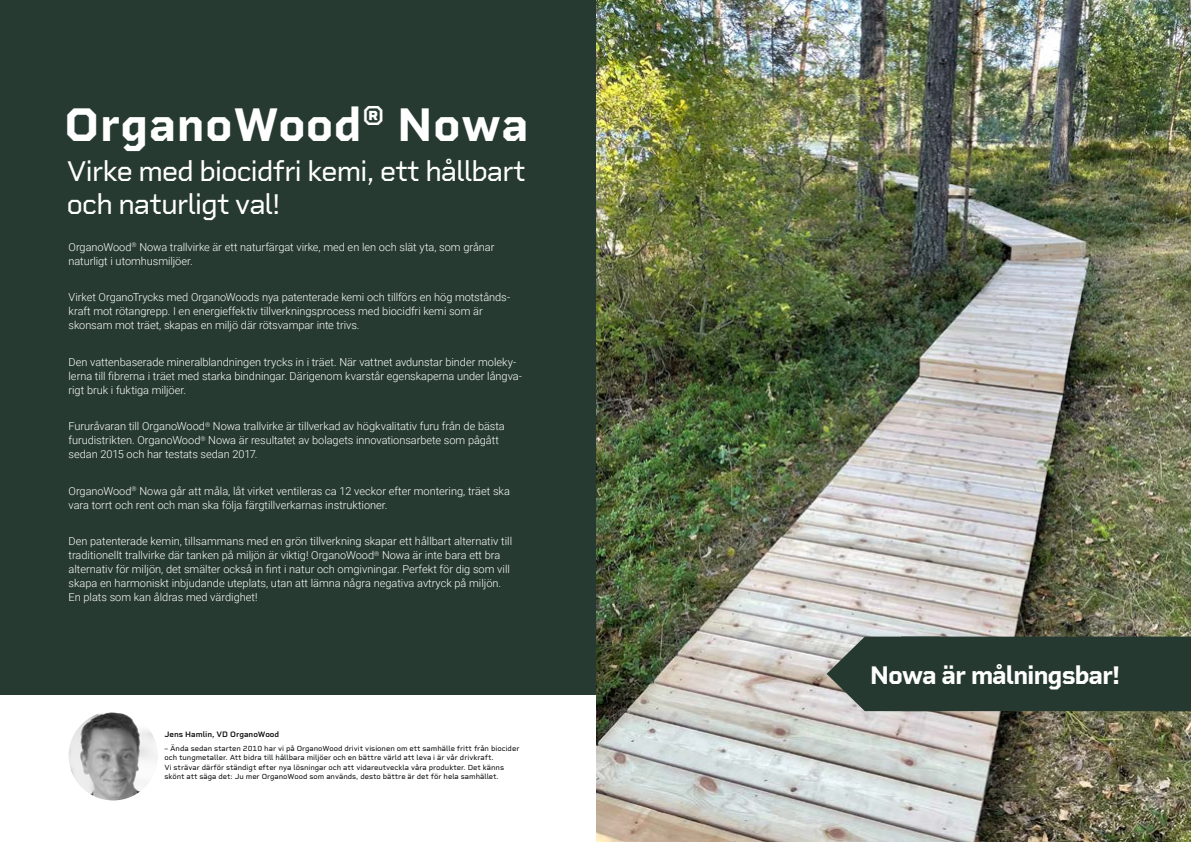
<style>
.page{position:relative;width:1191px;height:842px;background:#fff}
.page>*{position:absolute;margin:0;border:0;box-sizing:border-box;transform-origin:0 0}
.t1{font:700 48px "Rigid Square";letter-spacing:.005em;color:#fff}
.t2{font:29px/33px "Rigid Square";letter-spacing:-.045em;color:#fff}
.t3{font:700 25.9px "Rigid Square";letter-spacing:-.045em;color:#fff}
.t4{font:300 11px/14px "Roboto";color:#fff}
.t5{font:600 8px "Rigid Square";color:#030405}
.t6{font:7.5px/9.5px "Rigid Square";color:#030405}
</style>
<div class="page">
<img style="left:595px;top:0;width:596px;height:842px">
<div style="left:0;top:0;width:595px;height:696px;background:#263a31"></div>
<img style="left:69px;top:711px;width:89px;height:89px;border-radius:45px">
<svg style="left:825px;top:636px;width:366px;height:77px;background:#32443b"></svg>
<h1 class="t1" style="left:64px;top:96px;width:466px">OrganoWood<sup>®</sup> Nowa</h1>
<h2 class="t2" style="left:66px;top:154px;width:461px">Virke med biocidfri kemi, ett hållbart och naturligt val!</h2>
<p class="t4" style="left:69px;top:240px;width:427px">OrganoWood<sup>®</sup> Nowa trallvirke är ett naturfärgat virke, med en len och slät yta, som grånar naturligt i utomhusmiljöer.</p>
<p class="t4" style="left:69px;top:290px;width:443px">Virket OrganoTrycks med OrganoWoods nya patenterade kemi och tillförs en hög motstånds&shy;kraft mot rötangrepp. I en energieffektiv tillverkningsprocess med biocidfri kemi som är skonsam mot träet, skapas en miljö där rötsvampar inte trivs.</p>
<p class="t4" style="left:69px;top:355px;width:455px">Den vattenbaserade mineralblandningen trycks in i träet. När vattnet avdunstar binder moleky&shy;lerna till fibrerna i träet med starka bindningar. Därigenom kvarstår egenskaperna under långva&shy;rigt bruk i fuktiga miljöer.</p>
<p class="t4" style="left:69px;top:419px;width:438px">Fururåvaran till OrganoWood<sup>®</sup> Nowa trallvirke är tillverkad av högkvalitativ furu från de bästa furudistrikten. OrganoWood<sup>®</sup> Nowa är resultatet av bolagets innovationsarbete som pågått sedan 2015 och har testats sedan 2017.</p>
<p class="t4" style="left:69px;top:484px;width:443px">OrganoWood<sup>®</sup> Nowa går att måla, låt virket ventileras ca 12 veckor efter montering, träet ska vara torrt och rent och man ska följa färgtillverkarnas instruktioner.</p>
<p class="t4" style="left:69px;top:534px;width:445px">Den patenterade kemin, tillsammans med en grön tillverkning skapar ett hållbart alternativ till traditionellt trallvirke där tanken på miljön är viktig! OrganoWood<sup>®</sup> Nowa är inte bara ett bra alternativ för miljön, det smälter också in fint i natur och omgivningar. Perfekt för dig som vill skapa en harmoniskt inbjudande uteplats, utan att lämna några negativa avtryck på miljön.<br>En plats som kan åldras med värdighet!</p>
<p class="t5" style="left:164px;top:729px;width:116px">Jens Hamlin, VD OrganoWood</p>
<p class="t6" style="left:164px;top:743px;width:356px">– Ända sedan starten 2010 har vi på OrganoWood drivit visionen om ett samhälle fritt från biocider och tungmetaller. Att bidra till hållbara miljöer och en bättre värld att leva i är vår drivkraft.<br>Vi strävar därför ständigt efter nya lösningar och att vidareutveckla våra produkter. Det känns skönt att säga det: Ju mer OrganoWood som används, desto bättre är det för hela samhället.</p>
<h3 class="t3" style="left:869px;top:659px;width:252px">Nowa är målningsbar!</h3>
</div>
